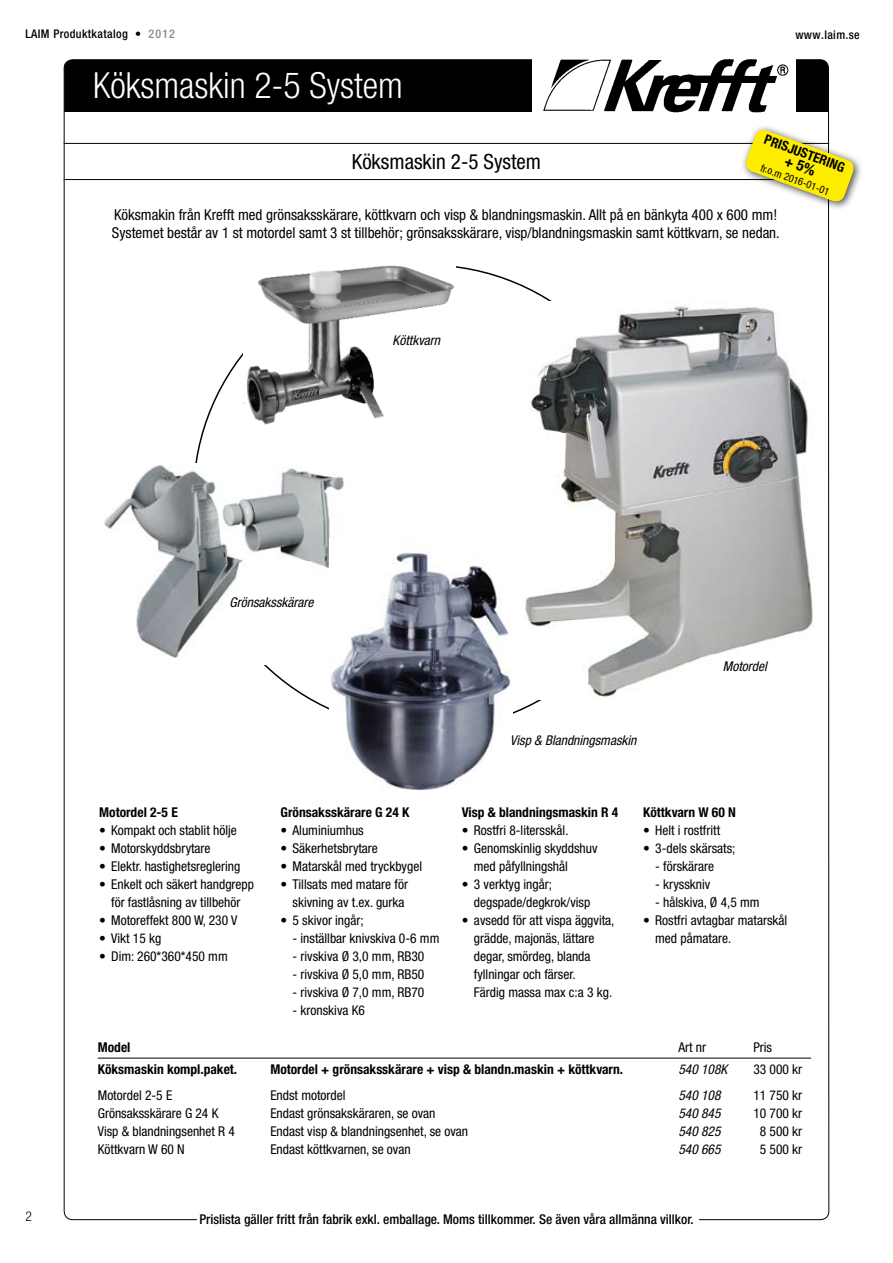
<style>
.page{position:relative;width:893px;height:1263px;background:#fff}
.page>*{position:absolute;margin:0;border:0;box-sizing:border-box;transform-origin:0 0}
.t1{font:300 condensed 36px "Helvetica Neue";color:#fff}
.t2{font:condensed 21px "Helvetica Neue";color:#000}
.t3{font:condensed 15px/18px "Helvetica Neue";color:#000}
.t4{font:condensed 13.5px/18px "Helvetica Neue";color:#000}
.t5{font:700 condensed 13.5px "Helvetica Neue";color:#000}
.t6{font:500 condensed 13.5px "Helvetica Neue";color:#000}
.t7{font:italic condensed 13.5px "Helvetica Neue";color:#000}
.t8{font:300 condensed 13.5px "Helvetica Neue";color:#000}
.t9{font:500 condensed 12px "Helvetica Neue";letter-spacing:.03em;color:#000}
.t10{font:condensed 10.5px "Helvetica Neue";color:#000}
.s1{font-style:inherit}
.s2{color:#87888a}
</style>
<div class="page">
<div style="left:64px;top:60px;width:765px;height:52px;background:#000"></div>
<div style="left:532px;top:50px;width:263px;height:70px;background:#fff"></div>
<img style="left:543px;top:58px;width:246px;height:55px">
<hr style="left:64px;top:143px;width:765px;height:1px;background:#000">
<hr style="left:64px;top:179px;width:765px;height:1px;background:#000">
<hr style="left:98px;top:1058px;width:713px;height:1px;background:#000">
<img style="left:524px;top:306px;width:290px;height:393px">
<img style="left:243px;top:265px;width:211px;height:160px">
<img style="left:104px;top:463px;width:240px;height:195px">
<div style="left:252px;top:595px;width:91px;height:70px;background:#fff"></div>
<img style="left:329px;top:539px;width:182px;height:252px">
<div style="left:740px;top:124px;width:136px;height:99px;background:#fff"></div>
<svg style="left:743px;top:127px;width:113px;height:77px"></svg>
<p class="t9" style="left:26px;top:27px;width:151px">LAIM Produktkatalog <span class="s1">•</span> <span class="s2">2012</span></p>
<p class="t9" style="left:795px;top:28px;width:66px">www.laim.se</p>
<h1 class="t1" style="left:93px;top:65px;width:311px">Köksmaskin 2-5 System</h1>
<h2 class="t2" style="left:352px;top:149px;width:191px">Köksmaskin 2-5 System</h2>
<p class="t5" style="left:768px;top:131px;width:86px;rotate:20deg">PRISJUSTERING</p>
<p class="t10" style="left:763px;top:161px;width:74px;rotate:20deg">fr.o.m 2016-01-01</p>
<p class="t3" style="left:112px;top:206px;width:669px">Köksmakin från Krefft med grönsaksskärare, köttkvarn och visp &amp; blandningsmaskin. Allt på en bänkyta 400 x 600 mm!<br>Systemet består av 1 st motordel samt 3 st tillbehör; grönsaksskärare, visp/blandningsmaskin samt köttkvarn, se nedan.</p>
<p class="t7" style="left:393px;top:333px;width:49px">Köttkvarn</p>
<p class="t7" style="left:230px;top:594px;width:85px">Grönsaksskärare</p>
<p class="t7" style="left:723px;top:659px;width:45px">Motordel</p>
<p class="t5" style="left:99px;top:804px;width:80px">Motordel 2-5 E</p>
<p class="t4" style="left:99px;top:821px;width:139px">• Kompakt och stablit hölje</p>
<p class="t4" style="left:99px;top:839px;width:113px">• Motorskyddsbrytare</p>
<p class="t4" style="left:99px;top:857px;width:143px">• Elektr. hastighetsreglering</p>
<p class="t4" style="left:99px;top:875px;width:156px;text-align:center">• Enkelt och säkert handgrepp för fastlåsning av tillbehör</p>
<p class="t4" style="left:99px;top:911px;width:140px">• Motoreffekt 800 W, 230 V</p>
<p class="t4" style="left:99px;top:929px;width:64px">• Vikt 15 kg</p>
<p class="t4" style="left:99px;top:947px;width:130px">• Dim: 260*360*450 mm</p>
<p class="t7" style="left:510px;top:732px;width:128px">Visp &amp; Blandningsmaskin</p>
<p class="t5" style="left:281px;top:804px;width:130px">Grönsaksskärare G 24 K</p>
<p class="t4" style="left:281px;top:821px;width:85px">• Aluminiumhus</p>
<p class="t4" style="left:281px;top:839px;width:99px">• Säkerhetsbrytare</p>
<p class="t4" style="left:281px;top:857px;width:143px">• Matarskål med tryckbygel</p>
<p class="t4" style="left:281px;top:875px;width:129px;text-align:right">• Tillsats med matare för skivning av t.ex. gurka</p>
<p class="t4" style="left:281px;top:911px;width:85px">• 5 skivor ingår;</p>
<p class="t4" style="left:293px;top:929px;width:148px">- inställbar knivskiva 0-6 mm</p>
<p class="t4" style="left:293px;top:947px;width:133px">- rivskiva Ø 3,0 mm, RB30</p>
<p class="t4" style="left:293px;top:965px;width:133px">- rivskiva Ø 5,0 mm, RB50</p>
<p class="t4" style="left:293px;top:983px;width:133px">- rivskiva Ø 7,0 mm, RB70</p>
<p class="t4" style="left:293px;top:1001px;width:74px">- kronskiva K6</p>
<p class="t5" style="left:462px;top:804px;width:158px">Visp &amp; blandningsmaskin R 4</p>
<p class="t4" style="left:462px;top:821px;width:108px">• Rostfri 8-litersskål.</p>
<p class="t4" style="left:474px;top:839px;width:125px;text-indent:-12px">• Genomskinlig skyddshuv med påfyllningshål</p>
<p class="t4" style="left:474px;top:875px;width:118px;text-indent:-12px">• 3 verktyg ingår; degspade/degkrok/visp</p>
<p class="t4" style="left:474px;top:911px;width:142px;text-indent:-12px">• avsedd för att vispa äggvita, grädde, majonäs, lättare degar, smördeg, blanda fyllningar och färser.<br>Färdig massa max c:a 3 kg.</p>
<p class="t5" style="left:643px;top:804px;width:94px">Köttkvarn W 60 N</p>
<p class="t4" style="left:643px;top:821px;width:78px">• Helt i rostfritt</p>
<p class="t4" style="left:643px;top:839px;width:94px">• 3-dels skärsats;</p>
<p class="t4" style="left:655px;top:857px;width:60px">- förskärare</p>
<p class="t4" style="left:655px;top:875px;width:57px">- krysskniv</p>
<p class="t4" style="left:655px;top:893px;width:106px">- hålskiva, Ø 4,5 mm</p>
<p class="t4" style="left:655px;top:911px;width:134px;text-indent:-12px">• Rostfri avtagbar matarskål med påmatare.</p>
<p class="t5" style="left:98px;top:1039px;width:34px">Model</p>
<p class="t4" style="left:678px;top:1038px;width:29px">Art nr</p>
<p class="t4" style="left:753px;top:1038px;width:20px">Pris</p>
<p class="t5" style="left:98px;top:1061px;width:141px">Köksmaskin kompl.paket.</p>
<p class="t5" style="left:270px;top:1061px;width:354px">Motordel + grönsaksskärare + visp &amp; blandn.maskin + köttkvarn.</p>
<p class="t7" style="left:678px;top:1061px;width:50px">540 108K</p>
<p class="t4" style="left:753px;top:1060px;width:50px">33 000 kr</p>
<p class="t4" style="left:98px;top:1086px;width:76px">Motordel 2-5 E</p>
<p class="t4" style="left:270px;top:1086px;width:77px">Endst motordel</p>
<p class="t7" style="left:678px;top:1088px;width:44px">540 108</p>
<p class="t4" style="left:753px;top:1086px;width:50px">11 750 kr</p>
<p class="t4" style="left:98px;top:1104px;width:122px">Grönsaksskärare G 24 K</p>
<p class="t4" style="left:270px;top:1104px;width:167px">Endast grönsakskäraren, se ovan</p>
<p class="t7" style="left:678px;top:1106px;width:44px">540 845</p>
<p class="t4" style="left:753px;top:1104px;width:50px">10 700 kr</p>
<p class="t4" style="left:98px;top:1122px;width:139px">Visp &amp; blandningsenhet R 4</p>
<p class="t4" style="left:270px;top:1122px;width:199px">Endast visp &amp; blandningsenhet, se ovan</p>
<p class="t7" style="left:678px;top:1124px;width:44px">540 825</p>
<p class="t4" style="left:760px;top:1122px;width:44px">8 500 kr</p>
<p class="t4" style="left:98px;top:1140px;width:88px">Köttkvarn W 60 N</p>
<p class="t4" style="left:270px;top:1140px;width:142px">Endast köttkvarnen, se ovan</p>
<p class="t7" style="left:678px;top:1142px;width:44px">540 665</p>
<p class="t4" style="left:760px;top:1140px;width:44px">5 500 kr</p>
<p class="t8" style="left:26px;top:1208px;width:8px">2</p>
<p class="t6" style="left:199px;top:1211px;width:496px">Prislista gäller fritt från fabrik exkl. emballage. Moms tillkommer. Se även våra allmänna villkor.</p>
</div>
